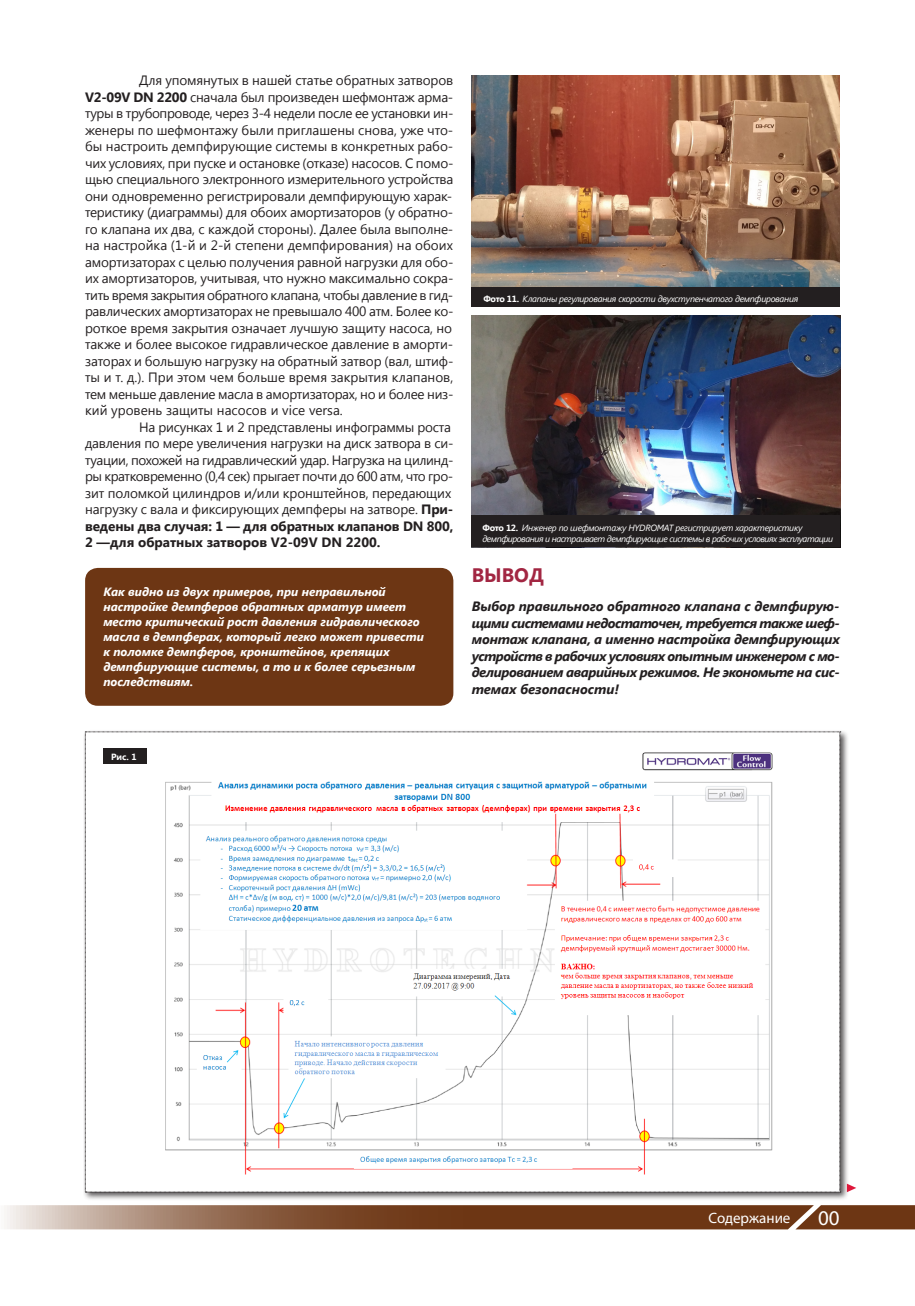
<style>
.page{position:relative;width:915px;height:1306px;background:#fff}
.page>*{position:absolute;margin:0;border:0;box-sizing:border-box;transform-origin:0 0}
.t1{font:21px "Myriad Pro";color:#fff}
.t2{font:700 19.5px "Segoe UI";color:#a22642}
.t3{font:15px "Myriad Pro";color:#fff}
.t4{font:13.5px "Segoe UI";letter-spacing:-.01em;color:#231f20}
.t5{font:italic 700 13.5px/16.5px "Segoe UI";letter-spacing:-.03em;color:#231f20;text-align:justify}
.t6{font:13.5px "Segoe UI";letter-spacing:-.03em;color:#231f20}
.t7{font:700 13.5px "Segoe UI";letter-spacing:-.01em;color:#231f20}
.t8{font:italic 700 12px/15px "Segoe UI";color:#fff}
.t9{font:italic 9px/10.5px "Segoe UI";letter-spacing:-.05em;color:#fff}
.t10{font:italic 9px "Segoe UI";letter-spacing:-.03em;color:#fff}
.t11{font:700 9px "Segoe UI";color:#fff}
.s1{font-weight:700}
.s2{font-weight:700;font-style:normal}
</style>
<div class="page">
<svg style="left:4px;top:1205px;width:910px;height:24px;background:#87593e"></svg>
<div style="left:83px;top:729px;width:765px;height:471px;background:#231f20;opacity:.75"></div>
<svg style="left:85px;top:731px;width:755px;height:461px"></svg>
<div style="left:85px;top:568px;width:368px;height:137px;background:#6d3614;border-radius:13px"></div>
<img style="left:471px;top:75px;width:368px;height:212px">
<img style="left:471px;top:316px;width:368px;height:199px">
<div style="left:103px;top:748px;width:44px;height:16px;background:#231f20"></div>
<div style="left:471px;top:287px;width:368px;height:20px;background:#231f20"></div>
<div style="left:471px;top:515px;width:368px;height:32px;background:#231f20"></div>
<svg style="left:846px;top:1183px;width:10px;height:9px"></svg>
<img style="left:156px;top:749px;width:622px;height:425px">
<p class="t4" style="left:139px;top:71px;width:315px">Для упомянутых в нашей статье обратных затворов</p>
<p class="t4" style="left:85px;top:87px;width:369px"><span class="s1">V2-09V DN 2200</span> сначала был произведен шефмонтаж арма-</p>
<p class="t6" style="left:85px;top:104px;width:369px">туры в трубопроводе, через 3-4 недели после ее установки ин-</p>
<p class="t4" style="left:85px;top:120px;width:369px">женеры по шефмонтажу были приглашены снова, уже что-</p>
<p class="t4" style="left:85px;top:137px;width:369px">бы настроить демпфирующие системы в конкретных рабо-</p>
<p class="t4" style="left:85px;top:153px;width:369px">чих условиях, при пуске и остановке (отказе) насосов. С помо-</p>
<p class="t4" style="left:85px;top:170px;width:369px">щью специального электронного измерительного устройства</p>
<p class="t4" style="left:85px;top:186px;width:368px">они одновременно регистрировали демпфирующую харак-</p>
<p class="t4" style="left:85px;top:203px;width:369px">теристику (диаграммы) для обоих амортизаторов (у обратно-</p>
<p class="t4" style="left:85px;top:219px;width:369px">го клапана их два, с каждой стороны). Далее была выполне-</p>
<p class="t4" style="left:85px;top:236px;width:369px">на настройка (1-й и 2-й степени демпфирования) на обоих</p>
<p class="t4" style="left:85px;top:252px;width:369px">амортизаторах с целью получения равной нагрузки для обо-</p>
<p class="t4" style="left:85px;top:269px;width:369px">их амортизаторов, учитывая, что нужно максимально сокра-</p>
<p class="t6" style="left:85px;top:285px;width:369px">тить время закрытия обратного клапана, чтобы давление в гид-</p>
<p class="t4" style="left:85px;top:302px;width:369px">равлических амортизаторах не превышало 400 атм. Более ко-</p>
<p class="t4" style="left:85px;top:318px;width:368px">роткое время закрытия означает лучшую защиту насоса, но</p>
<p class="t4" style="left:85px;top:335px;width:369px">также и более высокое гидравлическое давление в аморти-</p>
<p class="t4" style="left:85px;top:351px;width:369px">заторах и большую нагрузку на обратный затвор (вал, штиф-</p>
<p class="t4" style="left:85px;top:368px;width:369px">ты и т. д.). При этом чем больше время закрытия клапанов,</p>
<p class="t4" style="left:85px;top:384px;width:369px">тем меньше давление масла в амортизаторах, но и более низ-</p>
<p class="t4" style="left:85px;top:401px;width:259px">кий уровень защиты насосов и vice versa.</p>
<p class="t4" style="left:139px;top:417px;width:313px">На рисунках 1 и 2 представлены инфограммы роста</p>
<p class="t4" style="left:85px;top:434px;width:369px">давления по мере увеличения нагрузки на диск затвора в си-</p>
<p class="t6" style="left:85px;top:450px;width:369px">туации, похожей на гидравлический удар. Нагрузка на цилинд-</p>
<p class="t6" style="left:85px;top:467px;width:369px">ры кратковременно (0,4 сек) прыгает почти до 600 атм, что гро-</p>
<p class="t4" style="left:85px;top:483px;width:367px">зит поломкой цилиндров и/или кронштейнов, передающих</p>
<p class="t4" style="left:85px;top:500px;width:369px">нагрузку с вала и фиксирующих демпферы на затворе. <span class="s1">При-</span></p>
<p class="t7" style="left:85px;top:516px;width:369px">ведены два случая: 1 — для обратных клапанов DN 800,</p>
<p class="t7" style="left:85px;top:533px;width:297px">2 —для обратных затворов V2-09V DN 2200.</p>
<p class="t8" style="left:103px;top:583px;width:322px">Как видно из двух примеров, при неправильной настройке демпферов обратных арматур имеет место критический рост давления гидравлического масла в демпферах, который легко может привести к поломке демпферов, кронштейнов, крепящих демпфирующие системы, а то и к более серьезным последствиям.</p>
<p class="t10" style="left:483px;top:292px;width:316px"><span class="s2">Фото 11.</span> Клапаны регулирования скорости двухступенчатого демпфирования</p>
<p class="t9" style="left:482px;top:522px;width:352px"><span class="s2">Фото 12.</span> Инженер по шефмонтажу HYDROMAT регистрирует характеристику демпфирования и настраивает демпфирующие системы в рабочих условиях эксплуатации</p>
<h2 class="t2" style="left:471px;top:561px;width:74px">ВЫВОД</h2>
<p class="t5" style="left:471px;top:597px;width:369px">Выбор правильного обратного клапана с демпфирую&shy;щими системами недостаточен, требуется также шеф&shy;монтаж клапана, а именно настройка демпфирующих устройств в рабочих условиях опытным инженером с мо&shy;делированием аварийных режимов. Не экономьте на сис&shy;темах безопасности!</p>
<p class="t11" style="left:111px;top:750px;width:27px">Рис. 1</p>
<p class="t3" style="left:708px;top:1208px;width:83px">Содержание</p>
<h1 class="t1" style="left:817px;top:1205px;width:23px">00</h1>
</div>
